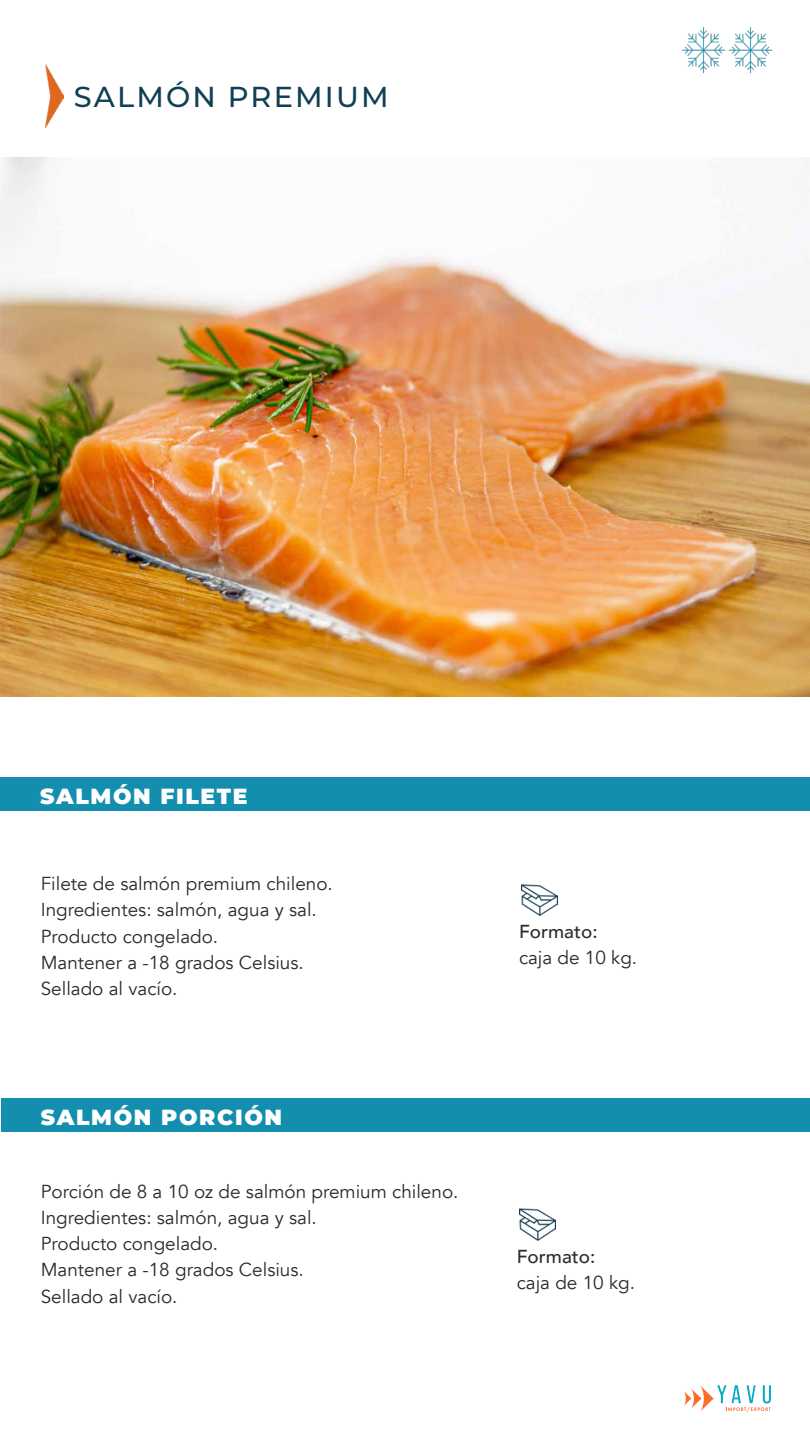
<style>
.page{position:relative;width:810px;height:1440px;background:#fff}
.page>*{position:absolute;margin:0;border:0;box-sizing:border-box;transform-origin:0 0}
.t1{font:500 28.88px "Montserrat";letter-spacing:.075em;color:#103f54}
.t2{font:900 21.9px "Montserrat";letter-spacing:.075em;color:#fff}
.t3{font:18.75px/26.2px "Avenir";color:#2b2b2b}
.t4{font:500 18.75px "Avenir";color:#2b2b2b}
</style>
<div class="page">
<div style="left:0;top:777px;width:810px;height:34px;background:#148eaf"></div>
<img style="left:45px;top:64px;width:18px;height:64px">
<img style="left:728px;top:27px;width:45px;height:47px">
<img style="left:681px;top:27px;width:45px;height:47px">
<img style="left:0;top:157px;width:810px;height:540px">
<svg style="left:684px;top:1385px;width:87px;height:27px"></svg>
<div style="left:1px;top:1098px;width:809px;height:33px;background:#148eaf"></div>
<img style="left:519px;top:1208px;width:37px;height:33px">
<img style="left:521px;top:884px;width:37px;height:32px">
<h1 class="t1" style="left:74px;top:76px;width:316px">SALMÓN PREMIUM</h1>
<p class="t2" style="left:40px;top:780px;width:209px">SALMÓN FILETE</p>
<p class="t3" style="left:41px;top:871px;width:294px">Filete de salmón premium chileno.<br>Ingredientes: salmón, agua y sal.<br>Producto congelado.<br>Mantener a -18 grados Celsius.<br>Sellado al vacío.</p>
<p class="t2" style="left:41px;top:1101px;width:243px">SALMÓN PORCIÓN</p>
<p class="t3" style="left:41px;top:1178px;width:419px">Porción de 8 a 10 oz de salmón premium chileno.<br>Ingredientes: salmón, agua y sal.<br>Producto congelado.<br>Mantener a -18 grados Celsius.<br>Sellado al vacío.</p>
<p class="t4" style="left:519px;top:915px;width:80px">Formato:</p>
<p class="t3" style="left:519px;top:945px;width:120px">caja de 10 kg.</p>
<p class="t4" style="left:517px;top:1240px;width:80px">Formato:</p>
<p class="t3" style="left:517px;top:1270px;width:120px">caja de 10 kg.</p>
</div>
